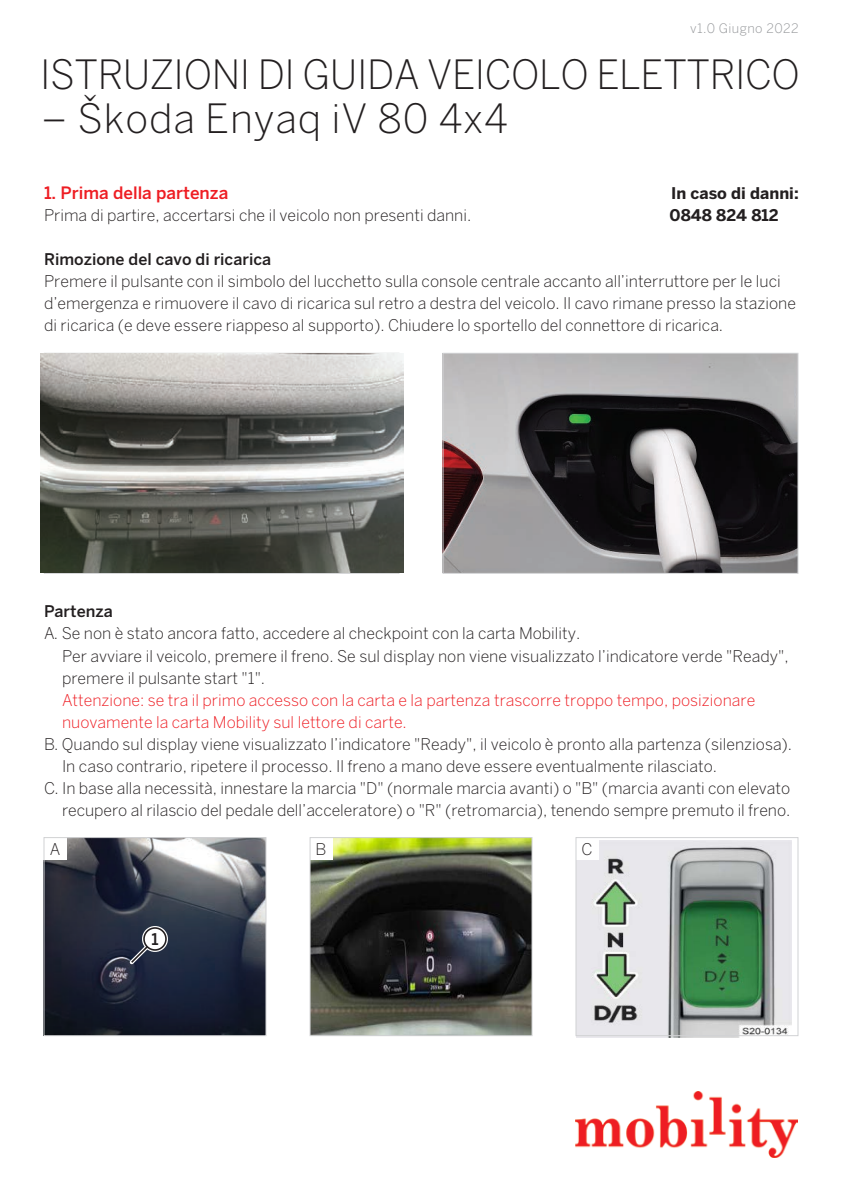
<style>
.page{position:relative;width:842px;height:1191px;background:#fff}
.page>*{position:absolute;margin:0;border:0;box-sizing:border-box;transform-origin:0 0}
.t1{font:300 40px "Benton Sans";letter-spacing:-.01em;color:#231f20}
.t2{font:300 40px "Benton Sans";letter-spacing:.02em;color:#231f20}
.t3{font:500 17px "Benton Sans";color:#ee1d23}
.t4{font:300 16px/22px "Benton Sans";color:#231f20}
.t5{font:300 16px/22px "Benton Sans";color:#ee1d23}
.t6{font:500 16px "Benton Sans";color:#231f20}
.t7{font:700 16px/22px "Benton Sans";color:#231f20}
.t8{font:300 13px "Benton Sans";letter-spacing:.03em;color:#939598}
</style>
<div class="page">
<img style="left:576px;top:1091px;width:222px;height:66px">
<img style="left:445px;top:355px;width:351px;height:216px">
<div style="left:443px;top:353px;width:355px;height:220px;border:1px solid #d1d2d4"></div>
<img style="left:312px;top:839px;width:218px;height:195px">
<img style="left:576px;top:840px;width:215px;height:198px">
<img style="left:46px;top:839px;width:218px;height:195px">
<svg style="left:126px;top:921px;width:47px;height:47px"></svg>
<div style="left:42px;top:835px;width:24px;height:24px;background:#fff"></div>
<div style="left:308px;top:835px;width:24px;height:24px;background:#fff"></div>
<div style="left:574px;top:835px;width:24px;height:24px;background:#fff"></div>
<div style="left:44px;top:837px;width:222px;height:199px;border:1px solid #d1d2d4"></div>
<div style="left:310px;top:837px;width:222px;height:199px;border:1px solid #d1d2d4"></div>
<div style="left:576px;top:837px;width:222px;height:199px;border:1px solid #d1d2d4"></div>
<img style="left:40px;top:354px;width:363px;height:219px">
<p class="t8" style="left:690px;top:20px;width:110px">v1.0 Giugno 2022</p>
<h1 class="t1" style="left:40px;top:51px;width:761px">ISTRUZIONI DI GUIDA VEICOLO ELETTRICO</h1>
<h1 class="t2" style="left:42px;top:95px;width:468px">– Škoda Enyaq iV 80 4x4</h1>
<p class="t3" style="left:44px;top:183px;width:186px">1. Prima della partenza</p>
<p class="t4" style="left:44px;top:204px;width:429px">Prima di partire, accertarsi che il veicolo non presenti danni.</p>
<p class="t6" style="left:44px;top:250px;width:229px">Rimozione del cavo di ricarica</p>
<p class="t4" style="left:44px;top:270px;width:753px">Premere il pulsante con il simbolo del lucchetto sulla console centrale accanto all’interruttore per le luci d’emergenza e rimuovere il cavo di ricarica sul retro a destra del veicolo. Il cavo rimane presso la stazione di ricarica (e deve essere riappeso al supporto). Chiudere lo sportello del connettore di ricarica.</p>
<p class="t7" style="left:669px;top:182px;width:131px">In caso di danni:<br>0848 824 812</p>
<p class="t6" style="left:44px;top:602px;width:70px">Partenza</p>
<p class="t4" style="left:62px;top:622px;width:728px;text-indent:-18px">A. Se non è stato ancora fatto, accedere al checkpoint con la carta Mobility.<br>Per avviare il veicolo, premere il freno. Se sul display non viene visualizzato l’indicatore verde "Ready", premere il pulsante start "1".</p>
<p class="t5" style="left:62px;top:688px;width:695px">Attenzione: se tra il primo accesso con la carta e la partenza trascorre troppo tempo, posizionare nuovamente la carta Mobility sul lettore di carte.</p>
<p class="t4" style="left:44px;top:732px;width:750px">B. Quando sul display viene visualizzato l’indicatore "Ready", il veicolo è pronto alla partenza (silenziosa).</p>
<p class="t4" style="left:62px;top:754px;width:657px">In caso contrario, ripetere il processo. Il freno a mano deve essere eventualmente rilasciato.</p>
<p class="t4" style="left:44px;top:776px;width:748px">C. In base alla necessità, innestare la marcia "D" (normale marcia avanti) o "B" (marcia avanti con elevato</p>
<p class="t4" style="left:62px;top:798px;width:730px">recupero al rilascio del pedale dell’acceleratore) o "R" (retromarcia), tenendo sempre premuto il freno.</p>
<p class="t4" style="left:50px;top:837px;width:12px">A</p>
<p class="t4" style="left:316px;top:837px;width:12px">B</p>
<p class="t4" style="left:581px;top:837px;width:13px">C</p>
<p class="t6" style="left:151px;top:929px;width:9px">1</p>
</div>
